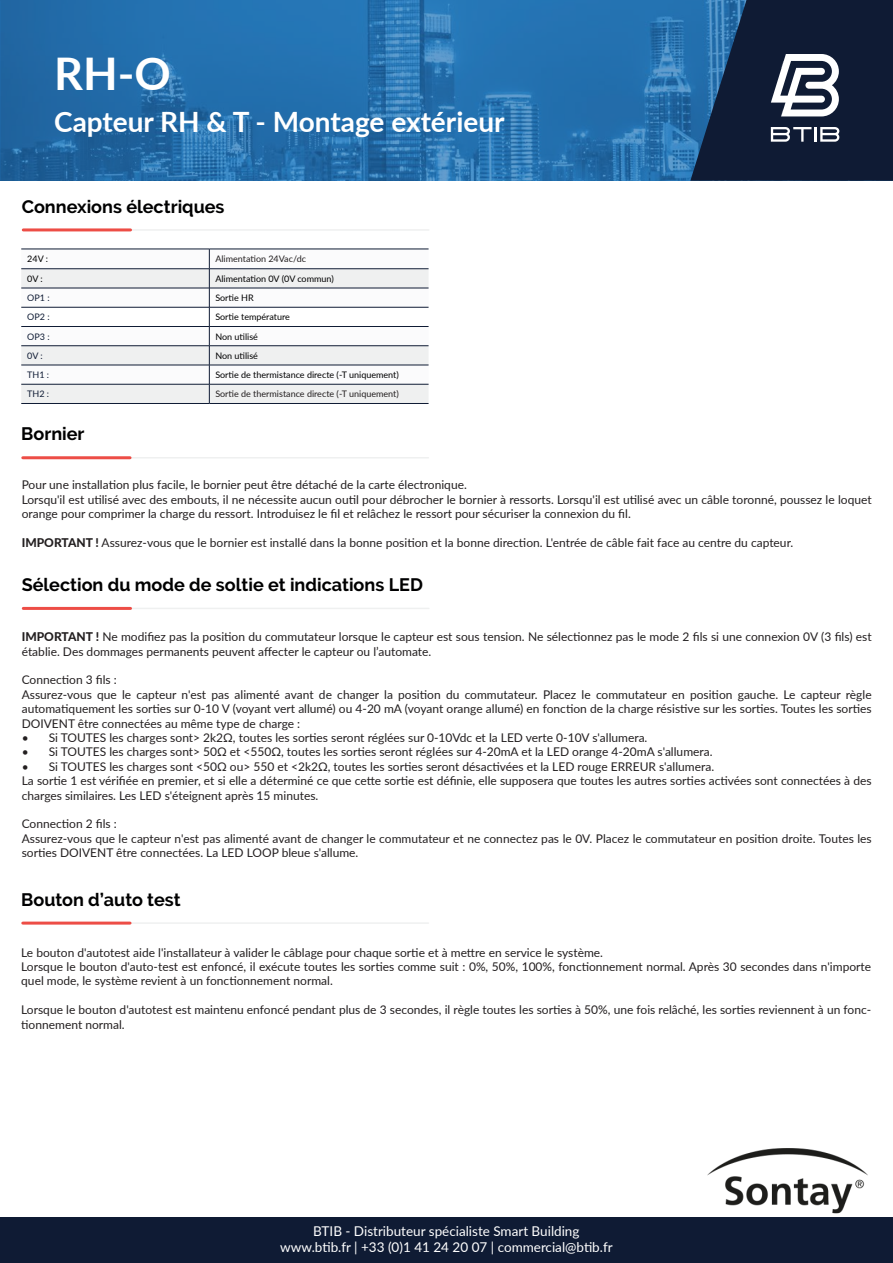
<style>
.page{position:relative;width:893px;height:1263px;background:#fff}
.page>*{position:absolute;margin:0;border:0;box-sizing:border-box;transform-origin:0 0}
.t1{font:700 45px "Lato";color:#fff}
.t2{font:700 28.05px "Lato";color:#fff}
.t3{font:700 18px "Raleway";color:#000001}
.t4{font:13.5px "Lato";color:#fff}
.t5{font:12px/14.4px "Lato";color:#231f20}
.t6{font:9px "Lato";color:#000001}
.t7{font:9px "Lato";color:#231f20}
.t8{font:9px "Lato";color:#0f1b34}
.s1{font-weight:800}
</style>
<div class="page">
<svg style="left:1px;top:0;width:689px;height:181px;background:#2670ad"></svg>
<svg style="left:690px;top:0;width:203px;height:181px;background:#243854"></svg>
<hr style="left:0;top:0;width:1px;height:181px;background:#2173ba">
<div style="left:1px;top:1217px;width:892px;height:46px;background:#0f1b34"></div>
<img style="left:0;top:1217px;width:1px;height:46px">
<img style="left:707px;top:1148px;width:161px;height:66px">
<hr style="left:25px;top:229px;width:404px;height:2px;background:#eff0f0">
<hr style="left:23px;top:228px;width:108px;height:3px;background:#ed4d46">
<svg style="left:21px;top:269px;width:408px;height:134px"></svg>
<hr style="left:21px;top:249px;width:188px;height:1px;background:#0f1b34">
<hr style="left:209px;top:249px;width:220px;height:1px;background:#0f1b34">
<hr style="left:21px;top:268px;width:188px;height:1px;background:#0f1b34">
<hr style="left:209px;top:268px;width:220px;height:1px;background:#0f1b34">
<hr style="left:21px;top:288px;width:189px;height:1px;background:#0f1b34">
<hr style="left:21px;top:307px;width:188px;height:1px;background:#0f1b34">
<hr style="left:21px;top:326px;width:188px;height:1px;background:#0f1b34">
<hr style="left:209px;top:326px;width:220px;height:1px;background:#0f1b34">
<hr style="left:21px;top:345px;width:188px;height:1px;background:#0f1b34">
<hr style="left:209px;top:345px;width:220px;height:1px;background:#0f1b34">
<hr style="left:21px;top:365px;width:188px;height:1px;background:#0f1b34">
<hr style="left:209px;top:365px;width:220px;height:1px;background:#0f1b34">
<hr style="left:21px;top:384px;width:188px;height:1px;background:#0f1b34">
<hr style="left:209px;top:384px;width:220px;height:1px;background:#0f1b34">
<hr style="left:21px;top:403px;width:188px;height:1px;background:#0f1b34">
<hr style="left:209px;top:403px;width:220px;height:1px;background:#0f1b34">
<hr style="left:209px;top:288px;width:220px;height:1px;background:#0f1b34">
<hr style="left:209px;top:307px;width:220px;height:1px;background:#0f1b34">
<svg style="left:209px;top:249px;width:1px;height:154px"></svg>
<hr style="left:24px;top:457px;width:404px;height:1px;background:#eff0f0">
<hr style="left:23px;top:456px;width:107px;height:3px;background:#ed4d46">
<hr style="left:25px;top:608px;width:404px;height:1px;background:#eff0f0">
<hr style="left:23px;top:607px;width:108px;height:3px;background:#ed4d46">
<hr style="left:24px;top:922px;width:404px;height:2px;background:#eff0f0">
<hr style="left:23px;top:921px;width:107px;height:3px;background:#ed4d46">
<p class="t1" style="left:54px;top:41px;width:118px">RH-O</p>
<p class="t2" style="left:54px;top:101px;width:452px">Capteur RH &amp; T - Montage extérieur</p>
<p class="t3" style="left:22px;top:196px;width:204px">Connexions électriques</p>
<p class="t6" style="left:27px;top:253px;width:22px">24V :</p>
<p class="t7" style="left:215px;top:253px;width:92px">Alimentation 24Vac/dc</p>
<p class="t6" style="left:27px;top:272px;width:17px">0V :</p>
<p class="t6" style="left:215px;top:272px;width:120px">Alimentation 0V (0V commun)</p>
<p class="t8" style="left:27px;top:292px;width:24px">OP1 :</p>
<p class="t6" style="left:215px;top:292px;width:40px">Sortie HR</p>
<p class="t8" style="left:27px;top:311px;width:24px">OP2 :</p>
<p class="t6" style="left:215px;top:311px;width:76px">Sortie température</p>
<p class="t8" style="left:27px;top:330px;width:24px">OP3 :</p>
<p class="t6" style="left:215px;top:330px;width:44px">Non utilisé</p>
<p class="t8" style="left:27px;top:349px;width:17px">0V :</p>
<p class="t6" style="left:215px;top:349px;width:44px">Non utilisé</p>
<p class="t8" style="left:27px;top:368px;width:23px">TH1 :</p>
<p class="t6" style="left:215px;top:368px;width:185px">Sortie de thermistance directe (-T uniquement)</p>
<p class="t8" style="left:27px;top:388px;width:23px">TH2 :</p>
<p class="t7" style="left:215px;top:388px;width:185px">Sortie de thermistance directe (-T uniquement)</p>
<p class="t3" style="left:21px;top:424px;width:65px">Bornier</p>
<p class="t5" style="left:22px;top:477px;width:447px">Pour une installation plus facile, le bornier peut être détaché de la carte électronique.</p>
<p class="t5" style="left:22px;top:491px;width:851px">Lorsqu'il est utilisé avec des embouts, il ne nécessite aucun outil pour débrocher le bornier à ressorts. Lorsqu'il est utilisé avec un câble toronné, poussez le loquet orange pour comprimer la charge du ressort. Introduisez le fil et relâchez le ressort pour sécuriser la connexion du fil.</p>
<p class="t5" style="left:22px;top:535px;width:773px"><span class="s1">IMPORTANT !</span> Assurez-vous que le bornier est installé dans la bonne position et la bonne direction. L'entrée de câble fait face au centre du capteur.</p>
<p class="t3" style="left:22px;top:574px;width:403px">Sélection du mode de soltie et indications LED</p>
<p class="t5" style="left:22px;top:629px;width:851px"><span class="s1">IMPORTANT !</span> Ne modifiez pas la position du commutateur lorsque le capteur est sous tension. Ne sélectionnez pas le mode 2 fils si une connexion 0V (3 fils) est établie. Des dommages permanents peuvent affecter le capteur ou l’automate.</p>
<p class="t5" style="left:22px;top:672px;width:97px">Connection 3 fils :</p>
<p class="t5" style="left:22px;top:687px;width:851px;text-align:justify">Assurez-vous que le capteur n'est pas alimenté avant de changer la position du commutateur. Placez le commutateur en position gauche. Le capteur règle automatiquement les sorties sur 0-10 V (voyant vert allumé) ou 4-20 mA (voyant orange allumé) en fonction de la charge résistive sur les sorties. Toutes les sorties DOIVENT être connectées au même type de charge :</p>
<p class="t5" style="left:22px;top:730px;width:627px">• Si TOUTES les charges sont&gt; 2k2Ω, toutes les sorties seront réglées sur 0-10Vdc et la LED verte 0-10V s'allumera.</p>
<p class="t5" style="left:22px;top:744px;width:692px">• Si TOUTES les charges sont&gt; 50Ω et &lt;550Ω, toutes les sorties seront réglées sur 4-20mA et la LED orange 4-20mA s'allumera.</p>
<p class="t5" style="left:22px;top:759px;width:694px">• Si TOUTES les charges sont &lt;50Ω ou&gt; 550 et &lt;2k2Ω, toutes les sorties seront désactivées et la LED rouge ERREUR s'allumera.</p>
<p class="t5" style="left:22px;top:773px;width:851px">La sortie 1 est vérifiée en premier, et si elle a déterminé ce que cette sortie est définie, elle supposera que toutes les autres sorties activées sont connectées à des charges similaires. Les LED s'éteignent après 15 minutes.</p>
<p class="t5" style="left:22px;top:816px;width:97px">Connection 2 fils :</p>
<p class="t5" style="left:22px;top:831px;width:851px">Assurez-vous que le capteur n'est pas alimenté avant de changer le commutateur et ne connectez pas le 0V. Placez le commutateur en position droite. Toutes les sorties DOIVENT être connectées. La LED LOOP bleue s'allume.</p>
<p class="t3" style="left:21px;top:889px;width:161px">Bouton d’auto test</p>
<p class="t5" style="left:21px;top:944px;width:583px">Le bouton d'autotest aide l'installateur à valider le câblage pour chaque sortie et à mettre en service le système.</p>
<p class="t5" style="left:21px;top:959px;width:851px">Lorsque le bouton d'auto-test est enfoncé, il exécute toutes les sorties comme suit : 0%, 50%, 100%, fonctionnement normal. Après 30 secondes dans n'importe quel mode, le système revient à un fonctionnement normal.</p>
<p class="t5" style="left:21px;top:1002px;width:851px">Lorsque le bouton d'autotest est maintenu enfoncé pendant plus de 3 secondes, il règle toutes les sorties à 50%, une fois relâché, les sorties reviennent à un fonc&shy;tionnement normal.</p>
<p class="t4" style="left:313px;top:1221px;width:268px">BTIB - Distributeur spécialiste Smart Building</p>
<p class="t4" style="left:280px;top:1238px;width:334px">www.btib.fr | +33 (0)1 41 24 20 07 | commercial@btib.fr</p>
</div>
